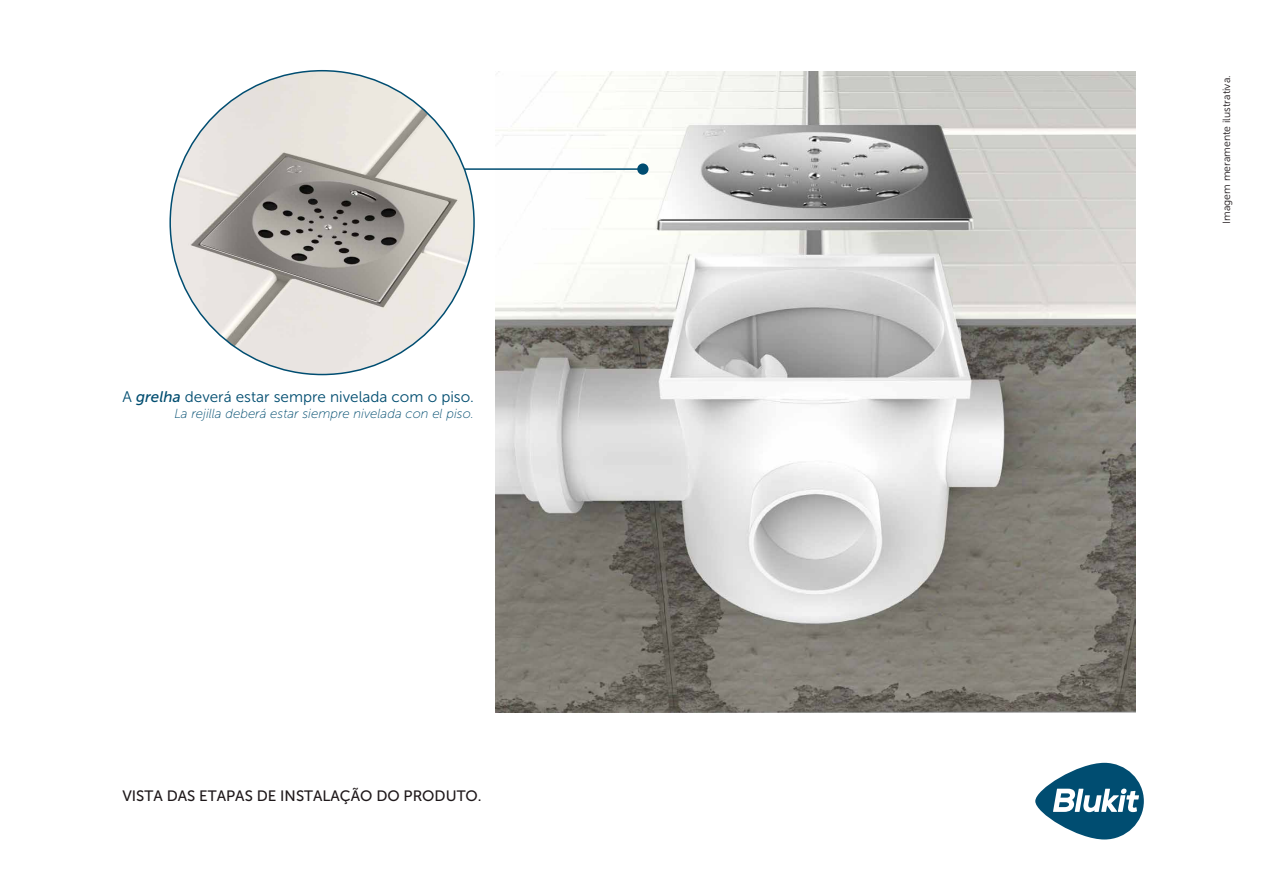
<style>
.page{position:relative;width:1263px;height:893px;background:#fff}
.page>*{position:absolute;margin:0;border:0;box-sizing:border-box;transform-origin:0 0}
.t1{font:15.3px "Museo Sans 300";color:#004d70}
.t2{font:15px "Museo Sans 500";color:#1e181a}
.t3{font:italic 13.2px "Museo Sans 100";color:#004d70}
.t4{font:10.5px "Museo Sans 300";color:#1e181a}
.s1{font-family:"Museo Sans 500";font-style:italic}
</style>
<div class="page">
<img style="left:495px;top:72px;width:641px;height:640px">
<svg style="left:1035px;top:763px;width:109px;height:76px"></svg>
<img style="left:170px;top:71px;width:304px;height:304px;border-radius:152px">
<hr style="left:464px;top:168px;width:179px;height:2px;background:#004d71">
<div style="left:637px;top:163px;width:11px;height:12px;background:#004d71;border-radius:50%"></div>
<p class="t1" style="left:123px;top:389px;width:353px">A <span class="s1">grelha</span> deverá estar sempre nivelada com o piso.</p>
<p class="t3" style="left:174px;top:406px;width:301px">La rejilla deberá estar siempre nivelada con el piso.</p>
<p class="t2" style="left:122px;top:787px;width:361px">VISTA DAS ETAPAS DE INSTALAÇÃO DO PRODUTO.</p>
<p class="t4" style="left:1221px;top:224px;width:150px;rotate:-90deg">Imagem meramente ilustrativa.</p>
</div>
